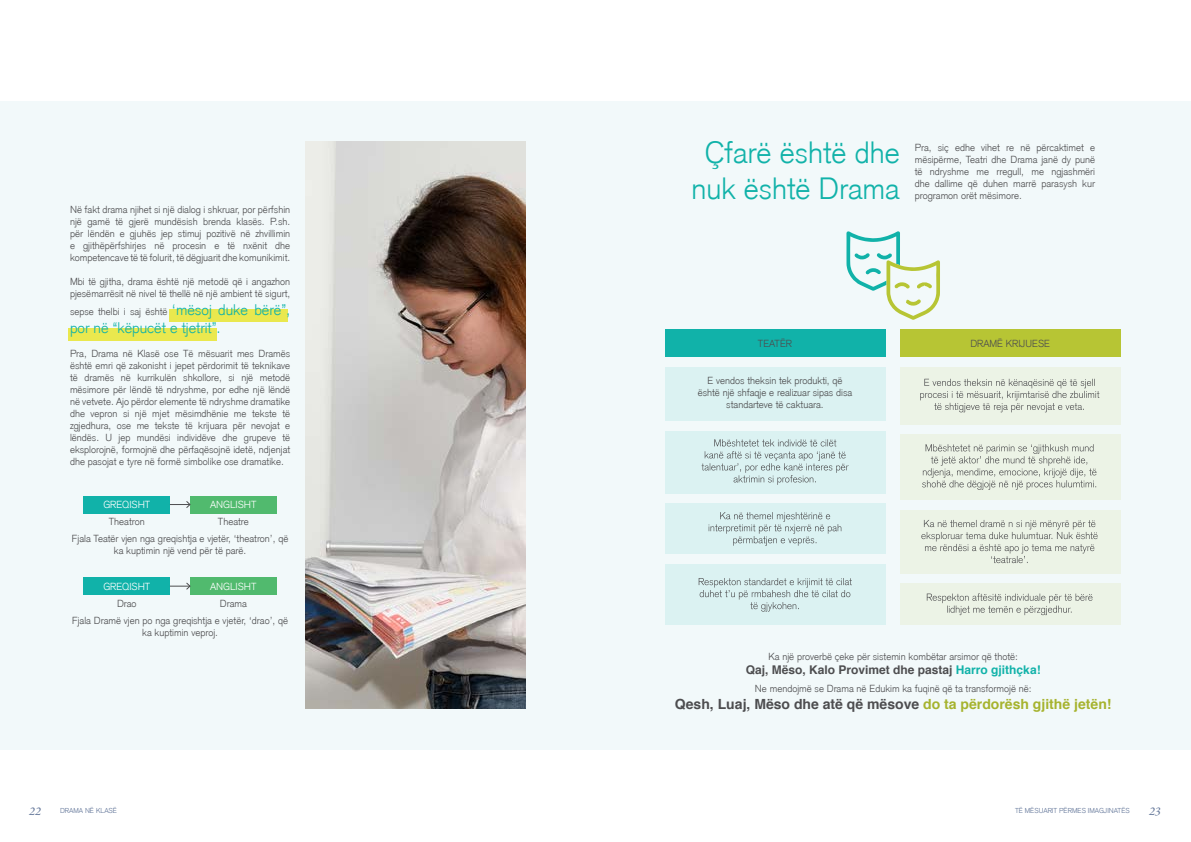
<style>
.page{position:relative;width:1191px;height:842px;background:#fff}
.page>*{position:absolute;margin:0;border:0;box-sizing:border-box;transform-origin:0 0}
.t1{font:300 30px/36px "Akzidenz Grotesk";color:#11b2a9;text-align:center}
.t2{font:300 15px "Akzidenz Grotesk";color:#11b2a9}
.t3{font:700 14px "Helvetica";color:#4d4d4f}
.t4{font:700 12px "Helvetica";color:#4d4d4f}
.t5{font:12px "Garamond Premr Pro Med It";color:#5d7195}
.t6{font:300 10px/12px "Akzidenz Grotesk";color:#4d4d4f;text-align:justify}
.t7{font:300 10px "Akzidenz Grotesk";color:#fff}
.t8{font:300 7px "Akzidenz Grotesk";color:#5e7296}
.s1{font-size:15px;color:#11b2a9}
.s2{color:#11b2a9}
.s3{color:#a6b32e}
</style>
<div class="page">
<div style="left:0;top:101px;width:1191px;height:648px;background:#f2f9fa"></div>
<div style="left:169px;top:309px;width:119px;height:13px;background:#eae84e"></div>
<div style="left:68px;top:328px;width:148px;height:12px;background:#eae84e"></div>
<div style="left:84px;top:496px;width:86px;height:17px;background:#11b2a9"></div>
<div style="left:84px;top:578px;width:86px;height:17px;background:#11b2a9"></div>
<div style="left:190px;top:496px;width:86px;height:17px;background:#51ba6e"></div>
<div style="left:190px;top:578px;width:86px;height:17px;background:#51ba6e"></div>
<svg style="left:170px;top:501px;width:21px;height:7px"></svg>
<svg style="left:170px;top:582px;width:21px;height:8px"></svg>
<img style="left:305px;top:142px;width:220px;height:567px">
<div style="left:665px;top:330px;width:220px;height:27px;background:#11b2a9"></div>
<div style="left:900px;top:330px;width:221px;height:27px;background:#b7c534"></div>
<div style="left:665px;top:367px;width:220px;height:54px;background:#dbf2f2"></div>
<div style="left:900px;top:367px;width:221px;height:57px;background:#ecf3e6"></div>
<div style="left:900px;top:583px;width:221px;height:42px;background:#ecf3e6"></div>
<div style="left:900px;top:510px;width:221px;height:63px;background:#ecf3e6"></div>
<div style="left:900px;top:434px;width:221px;height:66px;background:#ecf3e6"></div>
<div style="left:665px;top:431px;width:220px;height:62px;background:#dbf2f2"></div>
<div style="left:665px;top:503px;width:220px;height:51px;background:#dbf2f2"></div>
<div style="left:665px;top:564px;width:220px;height:61px;background:#dbf2f2"></div>
<svg style="left:701px;top:439px;width:147px;height:46px"></svg>
<svg style="left:708px;top:512px;width:133px;height:34px"></svg>
<svg style="left:698px;top:578px;width:154px;height:34px"></svg>
<svg style="left:920px;top:379px;width:179px;height:33px"></svg>
<svg style="left:926px;top:593px;width:166px;height:22px"></svg>
<svg style="left:921px;top:520px;width:176px;height:43px"></svg>
<svg style="left:922px;top:444px;width:174px;height:46px"></svg>
<svg style="left:846px;top:231px;width:94px;height:89px"></svg>
<p class="t6" style="left:70px;top:204px;width:222px">Në fakt drama njihet si një dialog i shkruar, por përfshin një gamë të gjerë mundësish brenda klasës. P.sh. për lëndën e gjuhës jep stimuj pozitivë në zhvillimin e gjithëpërfshirjes në procesin e të nxënit dhe kompetencave të të folurit, të dëgjuarit dhe komunikimit.</p>
<p class="t6" style="left:70px;top:276px;width:222px">Mbi të gjitha, drama është një metodë që i angazhon pjesëmarrësit në nivel të thellë në një ambient të sigurt,</p>
<p class="t6" style="left:70px;top:306px;width:222px">sepse thelbi i saj është <span class="s1">‘mësoj duke bërë”,</span></p>
<h2 class="t2" style="left:70px;top:319px;width:152px">por në “këpucët e tjetrit”.</h2>
<p class="t6" style="left:70px;top:348px;width:222px">Pra, Drama në Klasë ose Të mësuarit mes Dramës është emri që zakonisht i jepet përdorimit të teknikave të dramës në kurrikulën shkollore, si një metodë mësimore për lëndë të ndryshme, por edhe një lëndë në vetvete. Ajo përdor elemente të ndryshme dramatike dhe vepron si një mjet mësimdhënie me tekste të zgjedhura, ose me tekste të krijuara për nevojat e lëndës. U jep mundësi individëve dhe grupeve të eksplorojnë, formojnë dhe përfaqësojnë idetë, ndjenjat dhe pasojat e tyre në formë simbolike ose dramatike.</p>
<p class="t7" style="left:103px;top:499px;width:48px">GREQISHT</p>
<p class="t6" style="left:109px;top:516px;width:37px">Theatron</p>
<p class="t7" style="left:210px;top:499px;width:48px">ANGLISHT</p>
<p class="t6" style="left:218px;top:516px;width:32px">Theatre</p>
<p class="t6" style="left:72px;top:533px;width:218px;text-align:center">Fjala Teatër vjen nga greqishtja e vjetër, ‘theatron’, që ka kuptimin një vend për të parë.</p>
<p class="t7" style="left:103px;top:580px;width:48px">GREQISHT</p>
<p class="t6" style="left:117px;top:597px;width:21px">Drao</p>
<p class="t7" style="left:210px;top:580px;width:48px">ANGLISHT</p>
<p class="t6" style="left:220px;top:597px;width:29px">Drama</p>
<p class="t6" style="left:72px;top:614px;width:217px;text-align:center">Fjala Dramë vjen po nga greqishtja e vjetër, ‘drao’, që ka kuptimin veproj.</p>
<h1 class="t1" style="left:691px;top:135px;width:210px">Çfarë është dhe nuk është Drama</h1>
<p class="t6" style="left:914px;top:142px;width:182px">Pra, siç edhe vihet re në përcaktimet e mësipërme, Teatri dhe Drama janë dy punë të ndryshme me rregull, me ngjashmëri dhe dallime që duhen marrë parasysh kur programon orët mësimore.</p>
<p class="t6" style="left:758px;top:338px;width:36px">TEATËR</p>
<p class="t6" style="left:970px;top:338px;width:81px">DRAMË KRIJUESE</p>
<p class="t6" style="left:698px;top:375px;width:156px;text-align:center">E vendos theksin tek produkti, që është një shfaqje e realizuar sipas disa standarteve të caktuara.</p>
<p class="t6" style="left:768px;top:650px;width:251px">Ka një proverbë çeke për sistemin kombëtar arsimor që thotë:</p>
<p class="t4" style="left:746px;top:662px;width:296px">Qaj, Mëso, Kalo Provimet dhe pastaj <span class="s2">Harro gjithçka!</span></p>
<p class="t6" style="left:755px;top:682px;width:278px">Ne mendojmë se Drama në Edukim ka fuqinë që ta transformojë në:</p>
<h3 class="t3" style="left:675px;top:695px;width:438px">Qesh, Luaj, Mëso dhe atë që mësove <span class="s3">do ta përdorësh gjithë jetën!</span></h3>
<p class="t5" style="left:29px;top:804px;width:13px">22</p>
<p class="t8" style="left:60px;top:807px;width:59px">DRAMA NË KLASË</p>
<p class="t8" style="left:1015px;top:807px;width:116px">TË MËSUARIT PËRMES IMAGJINATËS</p>
<p class="t5" style="left:1149px;top:804px;width:13px">23</p>
</div>
